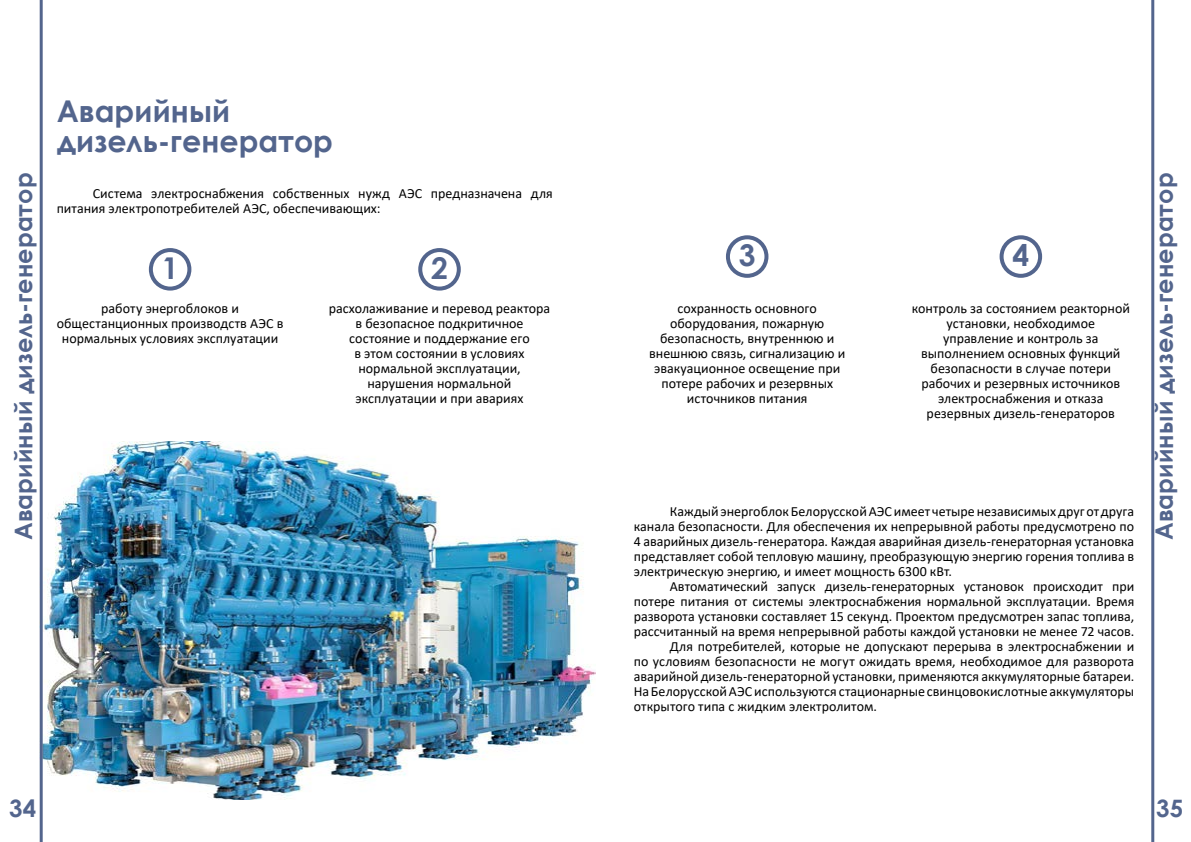
<style>
.page{position:relative;width:1191px;height:842px;background:#fff}
.page>*{position:absolute;margin:0;border:0;box-sizing:border-box;transform-origin:0 0}
.t1{font:700 30px/30px "Century Gothic";color:#53658d}
.t2{font:700 24px "Century Gothic";color:#53658d}
.t3{font:14px/15px "Calibri";color:#000;text-align:center}
</style>
<div class="page">
<img style="left:43px;top:441px;width:552px;height:358px">
<hr style="left:40px;top:0;width:3px;height:842px;background:#53658d">
<div style="left:149px;top:248px;width:42px;height:43px;border:4px solid #53658d;border-radius:50%"></div>
<div style="left:726px;top:235px;width:42px;height:43px;border:4px solid #53658d;border-radius:50%"></div>
<div style="left:418px;top:248px;width:43px;height:43px;border:4px solid #53658d;border-radius:50%"></div>
<div style="left:999px;top:235px;width:43px;height:43px;border:4px solid #53658d;border-radius:50%"></div>
<hr style="left:1151px;top:0;width:3px;height:842px;background:#53658d">
<h2 class="t2" style="left:5px;top:540px;width:369px;rotate:-90deg">Аварийный дизель-генератор</h2>
<h1 class="t1" style="left:57px;top:94px;width:278px">Аварийный дизель-генератор</h1>
<p class="t3" style="left:57px;top:185px;width:498px;text-align:left;text-indent:36px">Система электроснабжения собственных нужд АЭС предназначена для питания электропотребителей АЭС, обеспечивающих:</p>
<h1 class="t1" style="left:162px;top:252px;width:18px">1</h1>
<h1 class="t1" style="left:431px;top:252px;width:18px">2</h1>
<h1 class="t1" style="left:739px;top:239px;width:18px">3</h1>
<h1 class="t1" style="left:1012px;top:239px;width:18px">4</h1>
<p class="t3" style="left:57px;top:301px;width:228px">работу энергоблоков и общестанционных производств АЭС в нормальных условиях эксплуатации</p>
<p class="t3" style="left:649px;top:301px;width:198px">сохранность основного оборудования, пожарную безопасность, внутреннюю и внешнюю связь, сигнализацию и эвакуационное освещение при потере рабочих и резервных источников питания</p>
<p class="t3" style="left:329px;top:301px;width:223px">расхолаживание и перевод реактора в безопасное подкритичное состояние и поддержание его<br>в этом состоянии в условиях нормальной эксплуатации, нарушения нормальной эксплуатации и при авариях</p>
<p class="t3" style="left:911px;top:301px;width:220px">контроль за состоянием реакторной установки, необходимое управление и контроль за выполнением основных функций безопасности в случае потери рабочих и резервных источников электроснабжения и отказа резервных дизель-генераторов</p>
<p class="t3" style="left:634px;top:504px;width:502px;text-align:justify;text-indent:36px">Каждый энергоблок Белорусской АЭС имеет четыре независимых друг от друга канала безопасности. Для обеспечения их непрерывной работы предусмотрено по 4 аварийных дизель-генератора. Каждая аварийная дизель-генераторная установка представляет собой тепловую машину, преобразующую энергию горения топлива в электрическую энергию, и имеет мощность 6300 кВт.</p>
<p class="t3" style="left:670px;top:579px;width:466px">Автоматический запуск дизель-генераторных установок происходит при</p>
<p class="t3" style="left:634px;top:594px;width:502px">потере питания от системы электроснабжения нормальной эксплуатации. Время</p>
<p class="t3" style="left:634px;top:609px;width:502px">разворота установки составляет 15 секунд. Проектом предусмотрен запас топлива,</p>
<p class="t3" style="left:634px;top:624px;width:502px">рассчитанный на время непрерывной работы каждой установки не менее 72 часов.</p>
<p class="t3" style="left:670px;top:639px;width:466px">Для потребителей, которые не допускают перерыва в электроснабжении и</p>
<p class="t3" style="left:634px;top:654px;width:502px">по условиям безопасности не могут ожидать время, необходимое для разворота</p>
<p class="t3" style="left:634px;top:669px;width:502px">аварийной дизель-генераторной установки, применяются аккумуляторные батареи.</p>
<p class="t3" style="left:634px;top:684px;width:502px">На Белорусской АЭС используются стационарные свинцовокислотные аккумуляторы</p>
<p class="t3" style="left:634px;top:699px;width:245px">открытого типа с жидким электролитом.</p>
<h2 class="t2" style="left:1146px;top:540px;width:369px;rotate:-90deg">Аварийный дизель-генератор</h2>
<h2 class="t2" style="left:9px;top:790px;width:29px">34</h2>
<h2 class="t2" style="left:1156px;top:790px;width:29px">35</h2>
</div>
